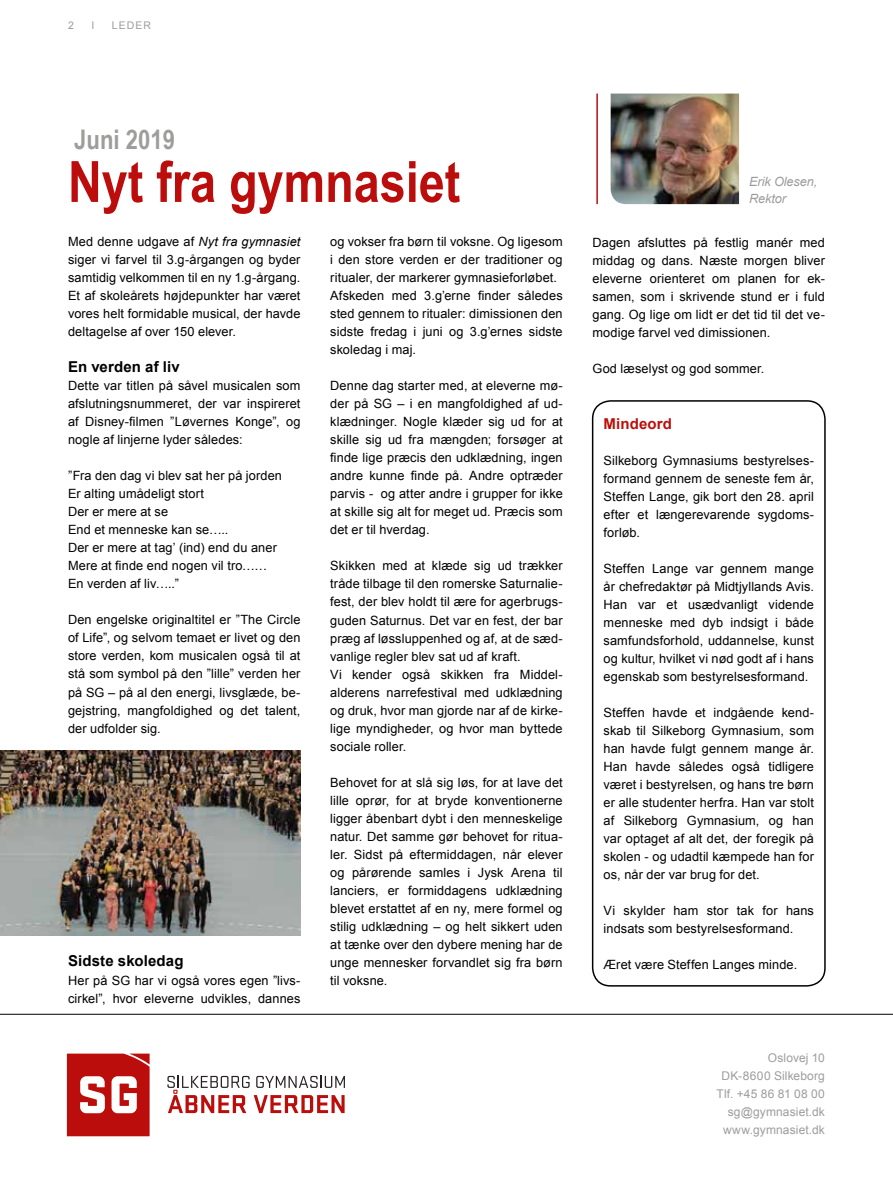
<style>
.page{position:relative;width:893px;height:1178px;background:#fff}
.page>*{position:absolute;margin:0;border:0;box-sizing:border-box;transform-origin:0 0}
.t1{font:700 57px "Arial Narrow";color:#bb0e0c}
.t2{font:700 27px "Arial Narrow";color:#9d9d9c}
.t3{font:700 15px "Arial";letter-spacing:.005em;color:#000}
.t4{font:700 15px "Arial";letter-spacing:.01em;color:#bb0e0c}
.t5{font:12.75px/18px "Arial";letter-spacing:.01em;color:#000;text-align:justify}
.t6{font:italic 12.75px/16.5px "Arial";letter-spacing:-.01em;color:#9d9d9c}
.t7{font:12px/18px "Arial";letter-spacing:.01em;color:#9d9d9c;text-align:right}
.t8{font:10.5px "Arial";letter-spacing:.1em;color:#9d9d9c}
.s1{font-style:italic}
</style>
<div class="page">
<img style="left:0;top:751px;width:300px;height:184px">
<img style="left:611px;top:94px;width:128px;height:110px">
<hr style="left:596px;top:94px;width:2px;height:110px;background:#bb0e0c">
<svg style="left:67px;top:1053px;width:83px;height:83px"></svg>
<svg style="left:167px;top:1076px;width:178px;height:37px"></svg>
<hr style="left:0;top:1014px;width:893px;height:1px;background:#000">
<div style="left:592px;top:400px;width:234px;height:586px;border:2px solid #000;border-radius:18px"></div>
<p class="t8" style="left:68px;top:18px;width:7px">2</p>
<p class="t8" style="left:91px;top:18px;width:4px">I</p>
<p class="t8" style="left:112px;top:18px;width:41px">LEDER</p>
<h2 class="t2" style="left:74px;top:119px;width:102px">Juni 2019</h2>
<h1 class="t1" style="left:68px;top:139px;width:394px">Nyt fra gymnasiet</h1>
<p class="t5" style="left:68px;top:233px;width:234px">Med denne udgave af <span class="s1">Nyt fra gymnasiet </span>siger vi farvel til 3.g-årgangen og byder samtidig velkommen til en ny 1.g-årgang.<br>Et af skoleårets højdepunkter har været vores helt formidable musical, der havde deltagelse af over 150 elever.</p>
<p class="t3" style="left:68px;top:357px;width:113px">En verden af liv</p>
<p class="t5" style="left:68px;top:377px;width:234px">Dette var titlen på såvel musicalen som afslutningsnummeret, der var inspireret af Disney-filmen ”Løvernes Konge”, og nogle af linjerne lyder således:</p>
<p class="t5" style="left:68px;top:467px;width:216px;text-align:left">”Fra den dag vi blev sat her på jorden<br>Er alting umådeligt stort<br>Der er mere at se<br>End et menneske kan se…..<br>Der er mere at tag’ (ind) end du aner<br>Mere at finde end nogen vil tro……<br>En verden af liv…..”</p>
<p class="t5" style="left:68px;top:611px;width:234px">Den engelske originaltitel er ”The Circle of Life”, og selvom temaet er livet og den store verden, kom musicalen også til at stå som symbol på den ”lille” verden her på SG – på al den energi, livsglæde, be&shy;gejstring, mangfoldighed og det talent, der udfolder sig.</p>
<p class="t3" style="left:68px;top:951px;width:117px">Sidste skoledag</p>
<p class="t5" style="left:68px;top:971px;width:234px">Her på SG har vi også vores egen ”livs&shy;cirkel”, hvor eleverne udvikles, dannes</p>
<p class="t5" style="left:330px;top:233px;width:234px;text-align:left">og vokser fra børn til voksne. Og ligesom i den store verden er der traditioner og ritualer, der markerer gymnasieforløbet.<br>Afskeden med 3.g’erne finder således sted gennem to ritualer: dimissionen den sidste fredag i juni og 3.g’ernes sidste skoledag i maj.</p>
<p class="t5" style="left:330px;top:377px;width:234px">Denne dag starter med, at eleverne mø&shy;der på SG – i en mangfoldighed af ud&shy;klædninger. Nogle klæder sig ud for at skille sig ud fra mængden; forsøger at finde lige præcis den udklædning, ingen andre kunne finde på. Andre optræder parvis - og atter andre i grupper for ikke at skille sig alt for meget ud. Præcis som det er til hverdag.</p>
<p class="t5" style="left:330px;top:557px;width:234px;text-align:left">Skikken med at klæde sig ud trækker tråde tilbage til den romerske Saturnalie&shy;fest, der blev holdt til ære for agerbrugs&shy;guden Saturnus. Det var en fest, der bar præg af løssluppenhed og af, at de sæd&shy;vanlige regler blev sat ud af kraft.<br>Vi kender også skikken fra Middel&shy;alderens narrefestival med udklædning og druk, hvor man gjorde nar af de kirke&shy;lige myndigheder, og hvor man byttede sociale roller.</p>
<p class="t5" style="left:330px;top:773px;width:234px">Behovet for at slå sig løs, for at lave det lille oprør, for at bryde konventionerne ligger åbenbart dybt i den menneskelige natur. Det samme gør behovet for ritua&shy;ler. Sidst på eftermiddagen, når elever og pårørende samles i Jysk Arena til lanciers, er formiddagens udklædning blevet erstattet af en ny, mere formel og stilig udklædning – og helt sikkert uden at tænke over den dybere mening har de unge mennesker forvandlet sig fra børn til voksne.</p>
<p class="t6" style="left:749px;top:174px;width:70px">Erik Olesen,<br>Rektor</p>
<p class="t5" style="left:592px;top:233px;width:234px">Dagen afsluttes på festlig manér med middag og dans. Næste morgen bliver eleverne orienteret om planen for ek&shy;samen, som i skrivende stund er i fuld gang. Og lige om lidt er det tid til det ve&shy;modige farvel ved dimissionen.</p>
<p class="t5" style="left:592px;top:359px;width:173px">God læselyst og god sommer.</p>
<p class="t4" style="left:604px;top:414px;width:70px">Mindeord</p>
<p class="t5" style="left:604px;top:452px;width:212px">Silkeborg Gymnasiums bestyrelses&shy;formand gennem de seneste fem år, Steffen Lange, gik bort den 28. april efter et længerevarende sygdoms&shy;forløb.</p>
<p class="t5" style="left:604px;top:560px;width:212px">Steffen Lange var gennem mange år chefredaktør på Midtjyllands Avis.<br>Han var et usædvanligt vidende menneske med dyb indsigt i både samfundsforhold, uddannelse, kunst og kultur, hvilket vi nød godt af i hans egenskab som bestyrelsesformand.</p>
<p class="t5" style="left:604px;top:704px;width:212px">Steffen havde et indgående kend&shy;skab til Silkeborg Gymnasium, som han havde fulgt gennem mange år.<br>Han havde således også tidligere været i bestyrelsen, og hans tre børn er alle studenter herfra. Han var stolt af Silkeborg Gymnasium, og han var optaget af alt det, der foregik på skolen - og udadtil kæmpede han for os, når der var brug for det.</p>
<p class="t5" style="left:604px;top:902px;width:212px">Vi skylder ham stor tak for hans indsats som bestyrelsesformand.</p>
<p class="t5" style="left:604px;top:956px;width:195px">Æret være Steffen Langes minde.</p>
<p class="t7" style="left:716px;top:1049px;width:110px">Oslovej 10<br>DK-8600 Silkeborg<br>Tlf. +45 86 81 08 00 sg@gymnasiet.dk www.gymnasiet.dk</p>
</div>
